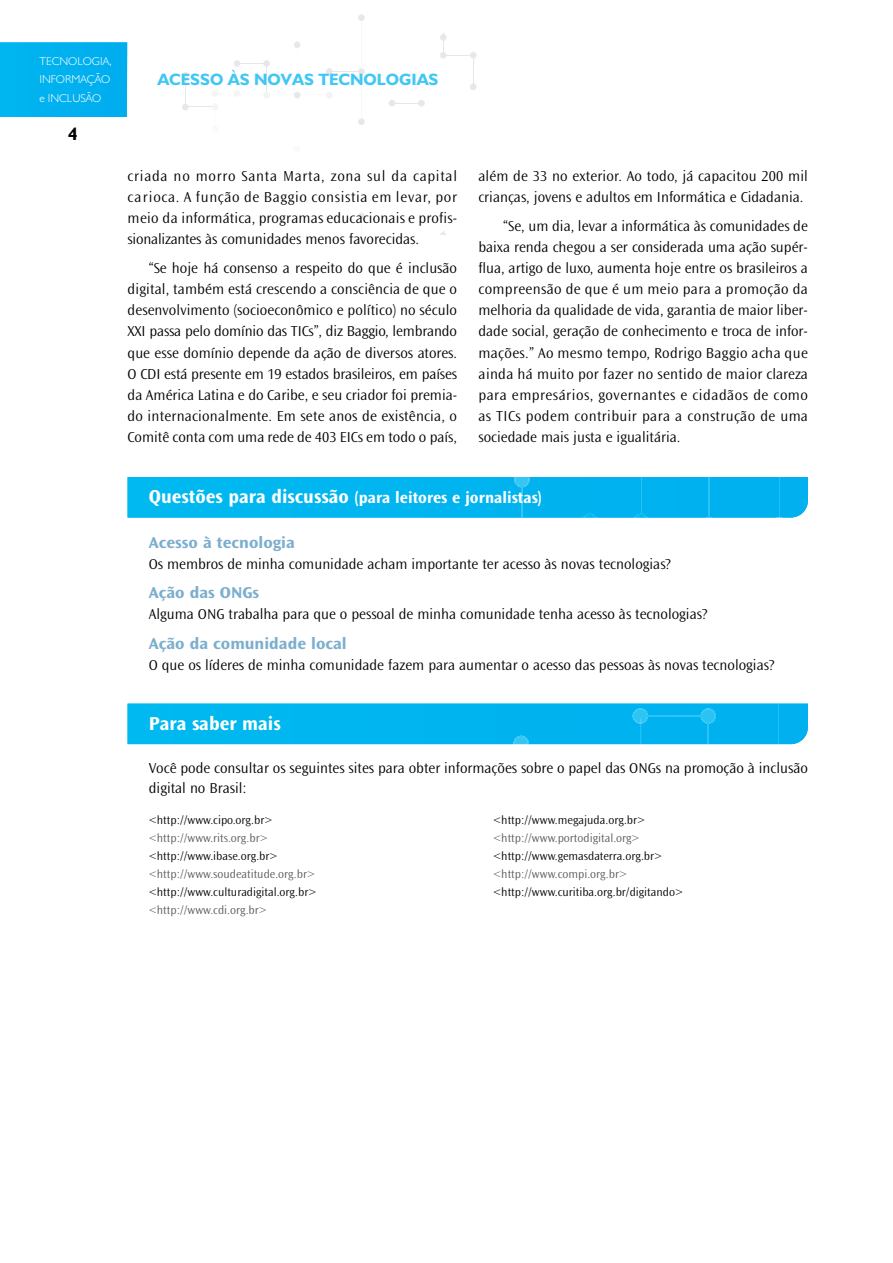
<style>
.page{position:relative;width:893px;height:1263px;background:#fff}
.page>*{position:absolute;margin:0;border:0;box-sizing:border-box;transform-origin:0 0}
.t1{font:19.5px "Ocean Sans MM.648.wt.475.wd";color:#fff}
.t2{font:700 18px "Gill Sans";color:#000}
.t3{font:16.5px "Ocean Sans MM.648.wt.572.wd";color:#7caece}
.t4{font:16.5px "Ocean Sans MM.648.wt.475.wd";color:#fff}
.t5{font:700 16.5px "Humanist 521 BT";color:#40c7f4}
.t6{font:15px/21px "Ocean Sans MM.310.wt.475.wd";color:#000;text-align:justify}
.t7{font:12px "Ocean Sans MM.310.wt.475.wd";color:#000}
.t8{font:12px "Ocean Sans MM.310.wt.475.wd";color:#595959}
.t9{font:300 11.4px/18.8px "Humanist 521 BT";color:#fff}
.s1{font-size:19.5px}
</style>
<div class="page">
<div style="left:128px;top:477px;width:680px;height:41px;background:#00b4ef"></div>
<svg style="left:440px;top:33px;width:37px;height:57px"></svg>
<svg style="left:389px;top:100px;width:36px;height:7px"></svg>
<div style="left:0;top:42px;width:127px;height:75px;background:#00b1ef"></div>
<svg style="left:263px;top:14px;width:102px;height:111px"></svg>
<hr style="left:237px;top:63px;width:30px;height:1px;background:#e6e7e9">
<svg style="left:182px;top:60px;width:58px;height:51px"></svg>
<svg style="left:358px;top:213px;width:7px;height:7px"></svg>
<div style="left:128px;top:704px;width:680px;height:40px;background:#00b4ef"></div>
<p class="t9" style="left:39px;top:53px;width:74px">TECNOLOGIA,<br>INFORMAÇÃO e INCLUSÃO</p>
<p class="t2" style="left:68px;top:127px;width:11px">4</p>
<p class="t5" style="left:157px;top:74px;width:283px">ACESSO ÀS NOVAS TECNOLOGIAS</p>
<p class="t6" style="left:128px;top:166px;width:331px">criada no morro Santa Marta, zona sul da capital carioca. A função de Baggio consistia em levar, por meio da informática, programas educacionais e profis&shy;sionalizantes às comunidades menos favorecidas.</p>
<p class="t6" style="left:128px;top:259px;width:331px;text-indent:21px">“Se hoje há consenso a respeito do que é inclusão digital, também está crescendo a consciência de que o desenvolvimento (socioeconômico e político) no século XXI passa pelo domínio das TICs”, diz Baggio, lembrando que esse domínio depende da ação de diversos atores.<br>O CDI está presente em 19 estados brasileiros, em países da América Latina e do Caribe, e seu criador foi premia&shy;do internacionalmente. Em sete anos de existência, o Comitê conta com uma rede de 403 EICs em todo o país,</p>
<p class="t6" style="left:478px;top:166px;width:331px">além de 33 no exterior. Ao todo, já capacitou 200 mil crianças, jovens e adultos em Informática e Cidadania.</p>
<p class="t6" style="left:478px;top:217px;width:331px;text-indent:25px">“Se, um dia, levar a informática às comunidades de baixa renda chegou a ser considerada uma ação supér&shy;flua, artigo de luxo, aumenta hoje entre os brasileiros a compreensão de que é um meio para a promoção da melhoria da qualidade de vida, garantia de maior liber&shy;dade social, geração de conhecimento e troca de infor&shy;mações.” Ao mesmo tempo, Rodrigo Baggio acha que ainda há muito por fazer no sentido de maior clareza para empresários, governantes e cidadãos de como as TICs podem contribuir para a construção de uma sociedade mais justa e igualitária.</p>
<p class="t4" style="left:149px;top:491px;width:395px"><span class="s1">Questões para discussão</span> (para leitores e jornalistas)</p>
<p class="t3" style="left:149px;top:536px;width:148px">Acesso à tecnologia</p>
<p class="t6" style="left:149px;top:554px;width:524px">Os membros de minha comunidade acham importante ter acesso às novas tecnologias?</p>
<p class="t3" style="left:149px;top:586px;width:112px">Ação das ONGs</p>
<p class="t6" style="left:149px;top:605px;width:560px">Alguma ONG trabalha para que o pessoal de minha comunidade tenha acesso às tecnologias?</p>
<p class="t3" style="left:149px;top:637px;width:199px">Ação da comunidade local</p>
<p class="t6" style="left:149px;top:655px;width:627px">O que os líderes de minha comunidade fazem para aumentar o acesso das pessoas às novas tecnologias?</p>
<h1 class="t1" style="left:149px;top:716px;width:133px">Para saber mais</h1>
<p class="t6" style="left:149px;top:759px;width:661px;line-height:19.5px">Você pode consultar os seguintes sites para obter informações sobre o papel das ONGs na promoção à inclusão digital no Brasil:</p>
<p class="t7" style="left:149px;top:815px;width:125px">&lt;http://www.cipo.org.br&gt;</p>
<p class="t8" style="left:149px;top:833px;width:120px">&lt;http://www.rits.org.br&gt;</p>
<p class="t7" style="left:149px;top:851px;width:130px">&lt;http://www.ibase.org.br&gt;</p>
<p class="t8" style="left:149px;top:869px;width:168px">&lt;http://www.soudeatitude.org.br&gt;</p>
<p class="t7" style="left:149px;top:887px;width:169px">&lt;http://www.culturadigital.org.br&gt;</p>
<p class="t8" style="left:149px;top:905px;width:120px">&lt;http://www.cdi.org.br&gt;</p>
<p class="t7" style="left:493px;top:815px;width:153px">&lt;http://www.megajuda.org.br&gt;</p>
<p class="t8" style="left:493px;top:833px;width:148px">&lt;http://www.portodigital.org&gt;</p>
<p class="t7" style="left:493px;top:851px;width:170px">&lt;http://www.gemasdaterra.org.br&gt;</p>
<p class="t8" style="left:493px;top:869px;width:135px">&lt;http://www.compi.org.br&gt;</p>
<p class="t7" style="left:493px;top:887px;width:191px">&lt;http://www.curitiba.org.br/digitando&gt;</p>
</div>
